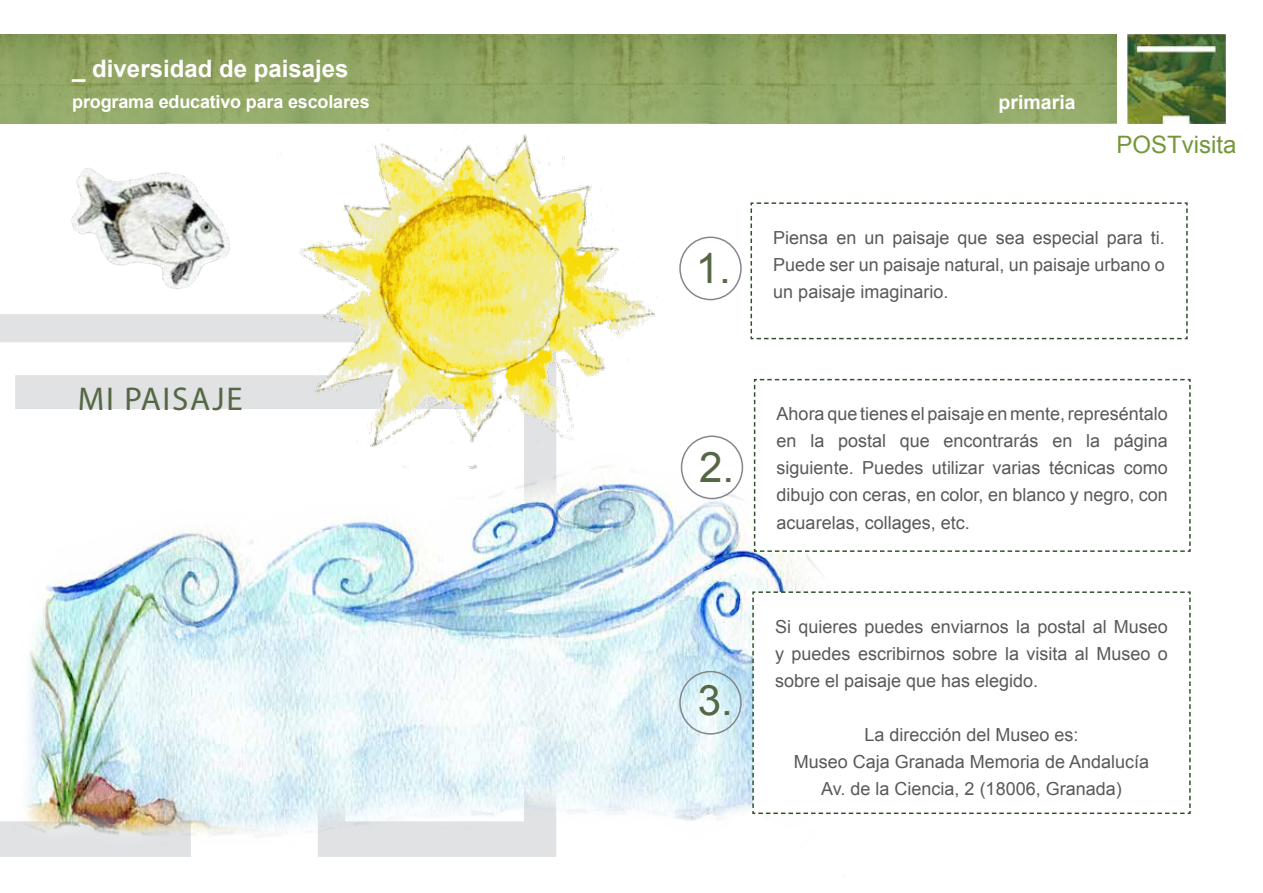
<style>
.page{position:relative;width:1263px;height:893px;background:#fff}
.page>*{position:absolute;margin:0;border:0;box-sizing:border-box;transform-origin:0 0}
.t1{font:42px "Arial";color:#556744}
.t2{font:33px "Myriad Pro";letter-spacing:.05em;color:#556744}
.t3{font:700 24px "Arial";color:#fff}
.t4{font:24px "Arial";color:#749739}
.t5{font:700 19.5px "Arial";color:#fff}
.t6{font:18px/27px "Arial";color:#58595b;text-align:justify}
.t7{font:700 18px "Arial";letter-spacing:-.01em;color:#fff}
</style>
<div class="page">
<svg style="left:0;top:34px;width:1116px;height:89px;background:#8fa462"></svg>
<img style="left:1127px;top:34px;width:98px;height:89px">
<img style="left:5px;top:451px;width:815px;height:406px">
<svg style="left:750px;top:202px;width:438px;height:138px"></svg>
<svg style="left:753px;top:378px;width:438px;height:175px"></svg>
<svg style="left:751px;top:591px;width:440px;height:224px"></svg>
<div style="left:681px;top:435px;width:62px;height:64px;border:2px solid #848688;border-radius:50%"></div>
<div style="left:679px;top:671px;width:63px;height:64px;border:2px solid #848688;border-radius:50%"></div>
<div style="left:679px;top:237px;width:63px;height:63px;border:2px solid #848688;border-radius:50%"></div>
<img style="left:242px;top:116px;width:419px;height:356px">
<img style="left:39px;top:116px;width:214px;height:217px">
<h3 class="t3" style="left:72px;top:53px;width:278px">_ diversidad de paisajes</h3>
<p class="t7" style="left:72px;top:89px;width:299px">programa educativo para escolares</p>
<h2 class="t2" style="left:78px;top:379px;width:166px">MI PAISAJE</h2>
<h1 class="t1" style="left:696px;top:241px;width:37px">1.</h1>
<h1 class="t1" style="left:699px;top:439px;width:37px">2.</h1>
<h1 class="t1" style="left:698px;top:673px;width:37px">3.</h1>
<p class="t5" style="left:999px;top:89px;width:78px">primaria</p>
<h3 class="t4" style="left:1116px;top:129px;width:122px">POSTvisita</h3>
<p class="t6" style="left:773px;top:224px;width:393px">Piensa en un paisaje que sea especial para ti.<br>Puede ser un paisaje natural, un paisaje urbano o un paisaje imaginario.</p>
<p class="t6" style="left:777px;top:401px;width:393px">Ahora que tienes el paisaje en mente, represéntalo en la postal que encontrarás en la página siguiente. Puedes utilizar varias técnicas como dibujo con ceras, en color, en blanco y negro, con acuarelas, collages, etc.</p>
<p class="t6" style="left:775px;top:613px;width:394px">Si quieres puedes enviarnos la postal al Museo y puedes escribirnos sobre la visita al Museo o sobre el paisaje que has elegido.</p>
<p class="t6" style="left:794px;top:721px;width:357px;text-align:center">La dirección del Museo es:<br>Museo Caja Granada Memoria de Andalucía<br>Av. de la Ciencia, 2 (18006, Granada)</p>
</div>
